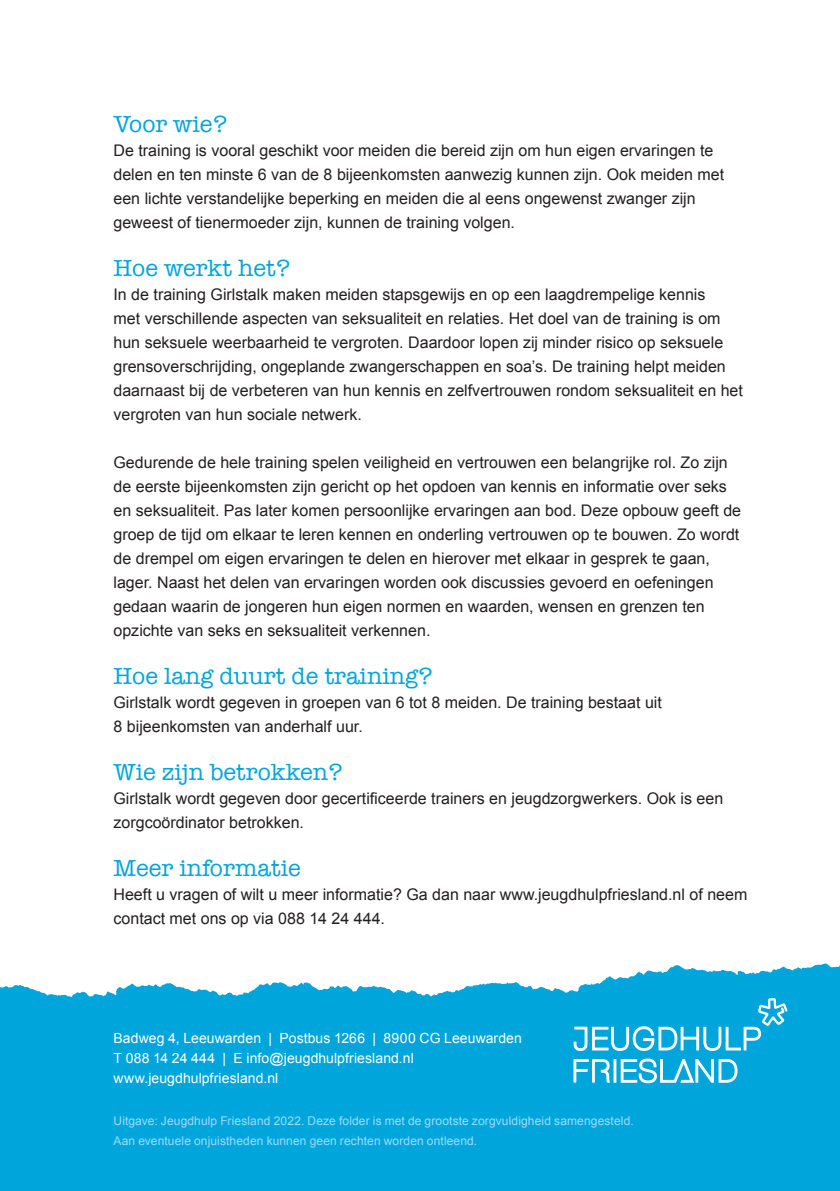
<style>
.page{position:relative;width:840px;height:1191px;background:#fff}
.page>*{position:absolute;margin:0;border:0;box-sizing:border-box;transform-origin:0 0}
.t1{font:24px "American Typewriter";color:#00a6db}
.t2{font:16px/24px "Arial";color:#231f20}
.t3{font:14px/20px "Arial";letter-spacing:.005em;color:#fff}
.t4{font:12px/20px "Arial";letter-spacing:.01em;color:#9cdcf8}
</style>
<div class="page">
<svg style="left:0;top:963px;width:839px;height:228px;background:#1aafde"></svg>
<svg style="left:573px;top:998px;width:214px;height:85px;background:#2bb5e1"></svg>
<h1 class="t1" style="left:113px;top:106px;width:115px">Voor wie?</h1>
<p class="t2" style="left:113px;top:139px;width:612px">De training is vooral geschikt voor meiden die bereid zijn om hun eigen ervaringen te delen en ten minste 6 van de 8 bijeenkomsten aanwezig kunnen zijn. Ook meiden met een lichte verstandelijke beperking en meiden die al eens ongewenst zwanger zijn geweest of tienermoeder zijn, kunnen de training volgen.</p>
<h1 class="t1" style="left:113px;top:250px;width:178px">Hoe werkt het?</h1>
<p class="t2" style="left:113px;top:283px;width:630px">In de training Girlstalk maken meiden stapsgewijs en op een laagdrempelige kennis<br>met verschillende aspecten van seksualiteit en relaties. Het doel van de training is om hun seksuele weerbaarheid te vergroten. Daardoor lopen zij minder risico op seksuele grensoverschrijding, ongeplande zwangerschappen en soa’s. De training helpt meiden daarnaast bij de verbeteren van hun kennis en zelfvertrouwen rondom seksualiteit en het vergroten van hun sociale netwerk.</p>
<p class="t2" style="left:113px;top:451px;width:628px">Gedurende de hele training spelen veiligheid en vertrouwen een belangrijke rol. Zo zijn de eerste bijeenkomsten zijn gericht op het opdoen van kennis en informatie over seks en seksualiteit. Pas later komen persoonlijke ervaringen aan bod. Deze opbouw geeft de groep de tijd om elkaar te leren kennen en onderling vertrouwen op te bouwen. Zo wordt de drempel om eigen ervaringen te delen en hierover met elkaar in gesprek te gaan, lager. Naast het delen van ervaringen worden ook discussies gevoerd en oefeningen gedaan waarin de jongeren hun eigen normen en waarden, wensen en grenzen ten opzichte van seks en seksualiteit verkennen.</p>
<h1 class="t1" style="left:113px;top:658px;width:320px">Hoe lang duurt de training?</h1>
<p class="t2" style="left:113px;top:691px;width:549px">Girlstalk wordt gegeven in groepen van 6 tot 8 meiden. De training bestaat uit<br>8 bijeenkomsten van anderhalf uur.</p>
<h1 class="t1" style="left:113px;top:754px;width:230px">Wie zijn betrokken?</h1>
<p class="t2" style="left:113px;top:787px;width:611px">Girlstalk wordt gegeven door gecertificeerde trainers en jeugdzorgwerkers. Ook is een zorgcoördinator betrokken.</p>
<h1 class="t1" style="left:113px;top:850px;width:189px">Meer informatie</h1>
<p class="t2" style="left:113px;top:883px;width:635px">Heeft u vragen of wilt u meer informatie? Ga dan naar www.jeugdhulpfriesland.nl of neem contact met ons op via 088 14 24 444.</p>
<p class="t3" style="left:113px;top:1028px;width:409px">Badweg 4, Leeuwarden | Postbus 1266 | 8900 CG Leeuwarden<br>T 088 14 24 444 | E info@jeugdhulpfriesland.nl www.jeugdhulpfriesland.nl</p>
<p class="t4" style="left:113px;top:1110px;width:521px">Uitgave: Jeugdhulp Friesland 2022. Deze folder is met de grootste zorgvuldigheid samengesteld.<br>Aan eventuele onjuistheden kunnen geen rechten worden ontleend.</p>
</div>
